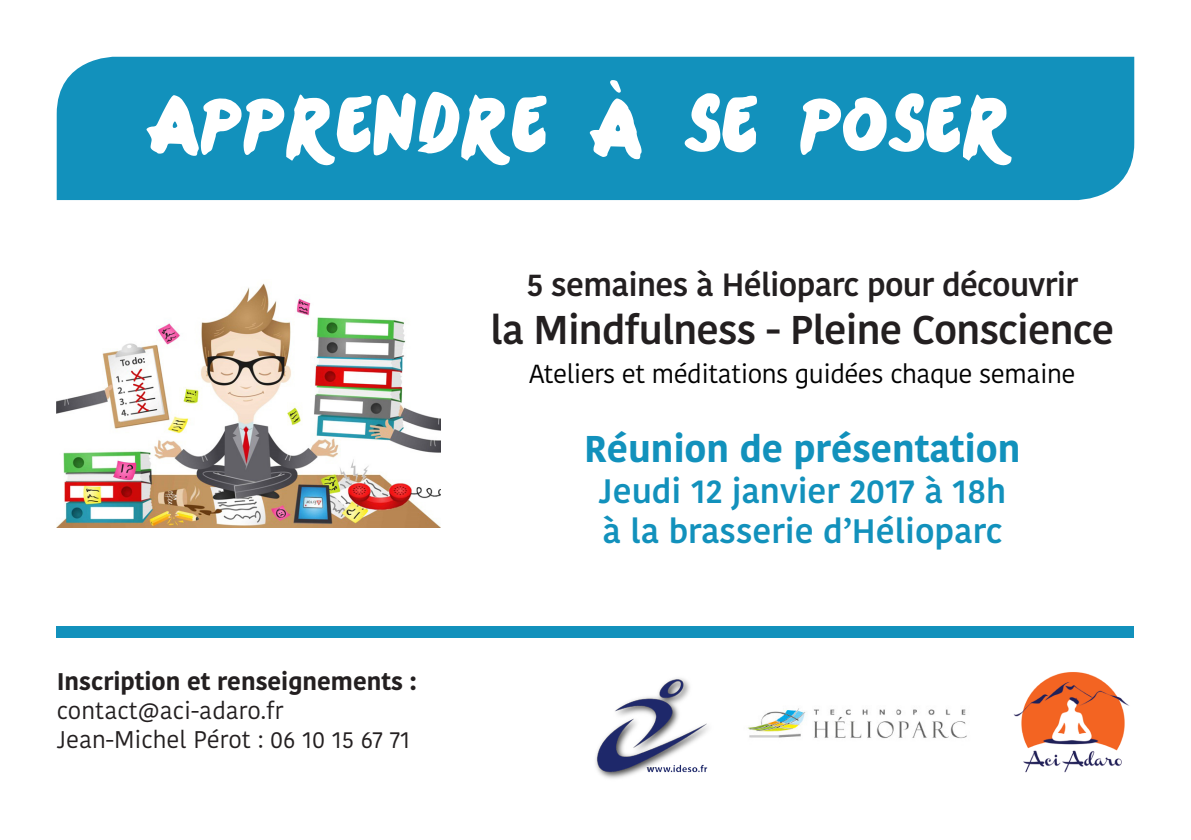
<style>
.page{position:relative;width:1191px;height:840px;background:#fff}
.page>*{position:absolute;margin:0;border:0;box-sizing:border-box;transform-origin:0 0}
.t1{font:98px "One Direction";color:#fff}
.t2{font:600 40px "Kohinoor Devanagari";letter-spacing:-.02em;color:#231f20}
.t3{font:700 37.2px "Kohinoor Devanagari";color:#1291bc}
.t4{font:600 33.8px "Kohinoor Devanagari";color:#1291bc}
.t5{font:600 32px "Kohinoor Devanagari";letter-spacing:-.02em;color:#231f20}
.t6{font:26px "Kohinoor Devanagari";letter-spacing:-.02em;color:#000}
.t7{font:24px "Kohinoor Devanagari";color:#231f20}
.t8{font:700 24px "Kohinoor Devanagari";color:#231f20}
</style>
<div class="page">
<div style="left:57px;top:57px;width:1077px;height:143px;background:#1291bc"></div>
<img style="left:595px;top:678px;width:113px;height:101px">
<img style="left:1013px;top:672px;width:117px;height:101px">
<img style="left:748px;top:708px;width:219px;height:31px">
<img style="left:57px;top:283px;width:384px;height:244px">
<div style="left:57px;top:626px;width:1077px;height:11px;background:#1291bc"></div>
<p class="t1" style="left:146px;top:80px;width:868px">APPRENDRE À SE POSER</p>
<p class="t5" style="left:526px;top:266px;width:553px">5 semaines à Hélioparc pour découvrir</p>
<p class="t2" style="left:490px;top:306px;width:625px">la Mindfulness - Pleine Conscience</p>
<p class="t6" style="left:529px;top:359px;width:548px">Ateliers et méditations guidées chaque semaine</p>
<p class="t8" style="left:57px;top:659px;width:361px">Inscription et renseignements :</p>
<p class="t7" style="left:57px;top:696px;width:228px">contact@aci-adaro.fr</p>
<p class="t7" style="left:57px;top:724px;width:355px">Jean-Michel Pérot : 06 10 15 67 71</p>
<p class="t3" style="left:584px;top:416px;width:438px">Réunion de présentation</p>
<p class="t4" style="left:598px;top:471px;width:409px">Jeudi 12 janvier 2017 à 18h</p>
<p class="t4" style="left:602px;top:511px;width:401px">à la brasserie d’Hélioparc</p>
</div>
